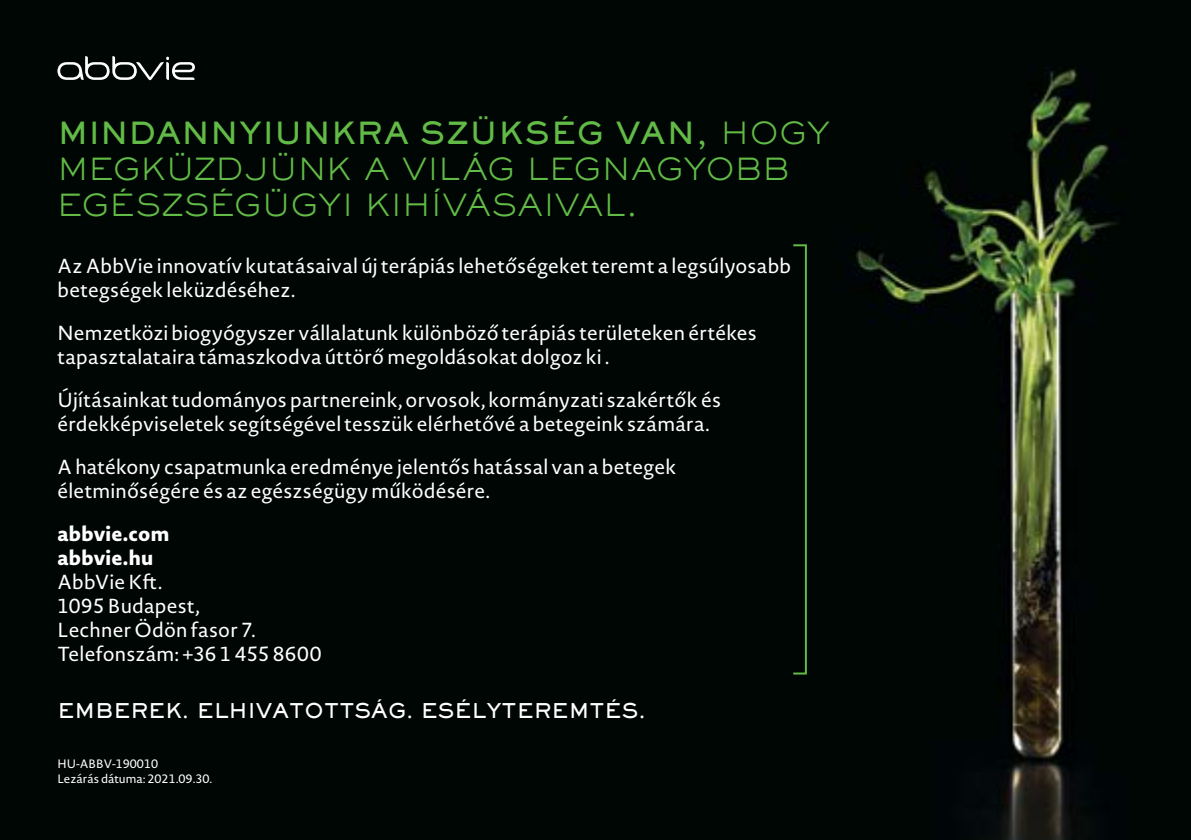
<style>
.page{position:relative;width:1191px;height:840px;background:#fff}
.page>*{position:absolute;margin:0;border:0;box-sizing:border-box;transform-origin:0 0}
.t1{font:300 30px/36px "Sackers Gothic Std";letter-spacing:.01em;color:#62bb46}
.t2{font:20px/24px "Novel Sans Pro";letter-spacing:.01em;color:#fff}
.t3{font:800 20px "Sackers Gothic Std";color:#fff}
.t4{font:800 20px/24px "Novel Sans Pro";letter-spacing:.01em;color:#fff}
.t5{font:12px/14.4px "Novel Sans Pro";color:#fff}
.s1{font-weight:800}
</style>
<div class="page">
<div style="left:0;top:0;width:1191px;height:839px;background:#000604"></div>
<div style="left:792px;top:244px;width:15px;height:430px;border:2px solid #62bb46"></div>
<svg style="left:57px;top:56px;width:138px;height:24px"></svg>
<h1 class="t1" style="left:57px;top:114px;width:774px"><span class="s1">MINDANNYIUNKRA SZÜKSÉG VAN,</span> HOGY<br>MEGKÜZDJÜNK A VILÁG LEGNAGYOBB<br>EGÉSZSÉGÜGYI KIHÍVÁSAIVAL.</h1>
<p class="t2" style="left:57px;top:253px;width:735px">Az AbbVie innovatív kutatásaival új terápiás lehetőségeket teremt a legsúlyosabb betegségek leküzdéséhez.</p>
<p class="t2" style="left:57px;top:320px;width:701px">Nemzetközi biogyógyszer vállalatunk különböző terápiás területeken értékes tapasztalataira támaszkodva úttörő megoldásokat dolgoz ki .</p>
<p class="t2" style="left:57px;top:387px;width:665px">Újításainkat tudományos partnereink, orvosok, kormányzati szakértők és érdekképviseletek segítségével tesszük elérhetővé a betegeink számára.</p>
<p class="t2" style="left:57px;top:454px;width:620px">A hatékony csapatmunka eredménye jelentős hatással van a betegek életminőségére és az egészségügy működésére.</p>
<p class="t4" style="left:57px;top:521px;width:113px">abbvie.com abbvie.hu</p>
<p class="t2" style="left:57px;top:569px;width:266px">AbbVie Kft.<br>1095 Budapest,<br>Lechner Ödön fasor 7.<br>Telefonszám: +36 1 455 8600</p>
<p class="t3" style="left:57px;top:696px;width:590px">EMBEREK. ELHIVATOTTSÁG. ESÉLYTEREMTÉS.</p>
<p class="t5" style="left:57px;top:756px;width:156px">HU-ABBV-190010<br>Lezárás dátuma: 2021.09.30.</p>
</div>
